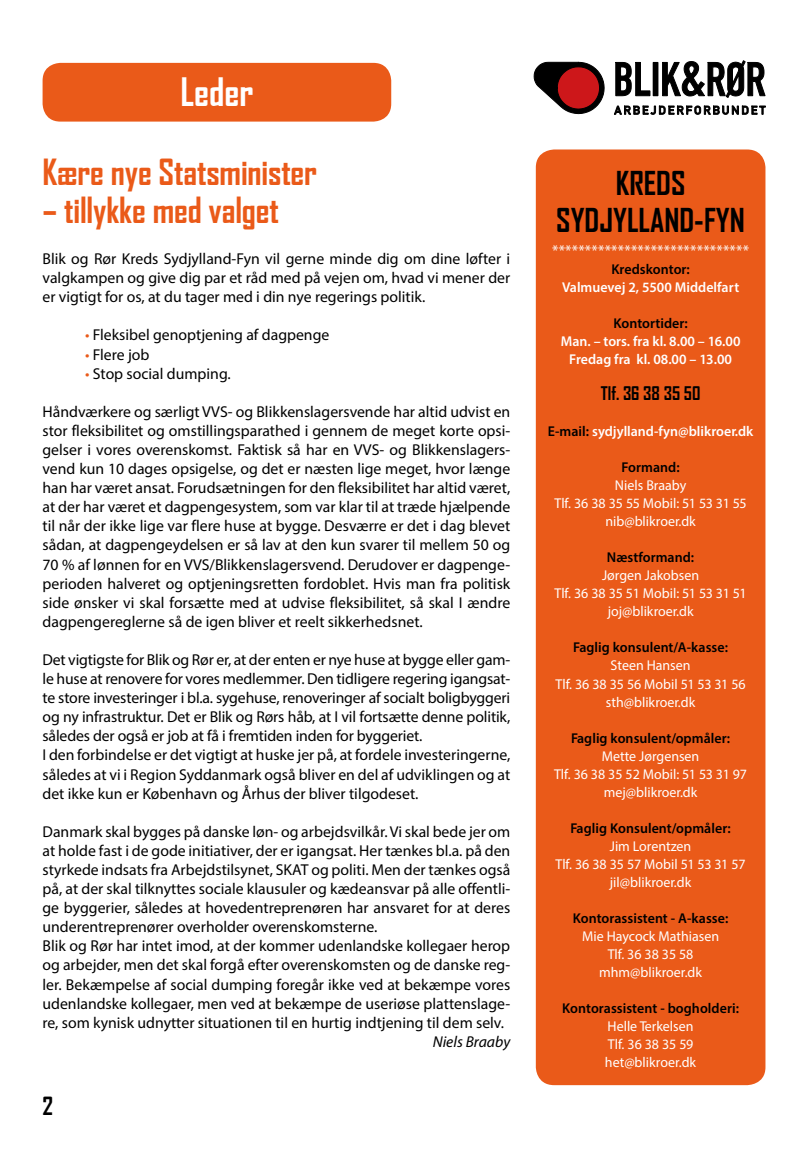
<style>
.page{position:relative;width:808px;height:1149px;background:#fff}
.page>*{position:absolute;margin:0;border:0;box-sizing:border-box;transform-origin:0 0}
.t1{font:700 37.5px "Agency FB";color:#fff}
.t2{font:700 34.5px "Agency FB";letter-spacing:-.005em;color:#ea5a19}
.t3{font:700 31.5px/37.2px "Agency FB";color:#000;text-align:center}
.t4{font:700 24px "Agency FB";color:#000}
.t5{font:700 18px "Agency FB";color:#000}
.t6{font:15.75px/19px "Myriad Pro";color:#000;text-align:justify}
.t7{font:15.75px "Myriad Pro";color:#fff}
.t8{font:italic 15.75px "Myriad Pro";color:#000}
.t9{font:14.25px/18px "Myriad Pro";color:#fff;text-align:center}
.t10{font:600 14.25px "Myriad Pro";letter-spacing:.005em;color:#000}
.t11{font:600 14.25px/18px "Myriad Pro";color:#fff;text-align:center}
.s1{color:#ea5a19}
.s2{color:#000}
</style>
<div class="page">
<div style="left:536px;top:149px;width:229px;height:935px;background:#ea5a19;border-radius:18px"></div>
<svg style="left:614px;top:106px;width:151px;height:8px"></svg>
<svg style="left:616px;top:62px;width:34px;height:34px"></svg>
<div style="left:653px;top:62px;width:5px;height:34px;background:#000"></div>
<svg style="left:662px;top:60px;width:103px;height:38px"></svg>
<svg style="left:534px;top:62px;width:70px;height:52px"></svg>
<div style="left:43px;top:63px;width:348px;height:58px;background:#ea5a19;border-radius:18px"></div>
<h1 class="t1" style="left:180px;top:68px;width:75px">Leder</h1>
<h2 class="t2" style="left:43px;top:150px;width:276px">Kære nye Statsminister</h2>
<h2 class="t2" style="left:43px;top:188px;width:238px">– tillykke med valget</h2>
<p class="t6" style="left:43px;top:249px;width:469px">Blik og Rør Kreds Sydjylland-Fyn vil gerne minde dig om dine løfter i valgkampen og give dig par et råd med på vejen om, hvad vi mener der er vigtigt for os, at du tager med i din nye regerings politik.</p>
<p class="t6" style="left:85px;top:325px;width:246px"><span class="s1">•</span> Fleksibel genoptjening af dagpenge</p>
<p class="t6" style="left:85px;top:344px;width:66px"><span class="s1">•</span> Flere job</p>
<p class="t6" style="left:85px;top:363px;width:147px"><span class="s1">•</span> Stop social dumping.</p>
<p class="t6" style="left:43px;top:401px;width:469px">Håndværkere og særligt VVS- og Blikkenslagersvende har altid udvist en stor fleksibilitet og omstillingsparathed i gennem de meget korte opsi&shy;gelser i vores overenskomst. Faktisk så har en VVS- og Blikkenslagers&shy;vend kun 10 dages opsigelse, og det er næsten lige meget, hvor længe han har været ansat. Forudsætningen for den fleksibilitet har altid været, at der har været et dagpengesystem, som var klar til at træde hjælpende til når der ikke lige var flere huse at bygge. Desværre er det i dag blevet sådan, at dagpengeydelsen er så lav at den kun svarer til mellem 50 og 70 % af lønnen for en VVS/Blikkenslagersvend. Derudover er dagpenge&shy;perioden halveret og optjeningsretten fordoblet. Hvis man fra politisk side ønsker vi skal forsætte med at udvise fleksibilitet, så skal I ændre dagpengereglerne så de igen bliver et reelt sikkerhedsnet.</p>
<p class="t6" style="left:43px;top:649px;width:469px;text-align:left">Det vigtigste for Blik og Rør er, at der enten er nye huse at bygge eller gam&shy;le huse at renovere for vores medlemmer. Den tidligere regering igangsat&shy;te store investeringer i bl.a. sygehuse, renoveringer af socialt boligbyggeri og ny infrastruktur. Det er Blik og Rørs håb, at I vil fortsætte denne politik, således der også er job at få i fremtiden inden for byggeriet.<br>I den forbindelse er det vigtigt at huske jer på, at fordele investeringerne, således at vi i Region Syddanmark også bliver en del af udviklingen og at det ikke kun er København og Århus der bliver tilgodeset.</p>
<p class="t6" style="left:43px;top:821px;width:469px;text-align:left">Danmark skal bygges på danske løn- og arbejdsvilkår. Vi skal bede jer om at holde fast i de gode initiativer, der er igangsat. Her tænkes bl.a. på den styrkede indsats fra Arbejdstilsynet, SKAT og politi. Men der tænkes også på, at der skal tilknyttes sociale klausuler og kædeansvar på alle offentli&shy;ge byggerier, således at hovedentreprenøren har ansvaret for at deres underentreprenører overholder overenskomsterne.<br>Blik og Rør har intet imod, at der kommer udenlandske kollegaer herop og arbejder, men det skal forgå efter overenskomsten og de danske reg&shy;ler. Bekæmpelse af social dumping foregår ikke ved at bekæmpe vores udenlandske kollegaer, men ved at bekæmpe de useriøse plattenslage&shy;re, som kynisk udnytter situationen til en hurtig indtjening til dem selv.</p>
<p class="t8" style="left:433px;top:1031px;width:79px">Niels Braaby</p>
<h3 class="t4" style="left:43px;top:1090px;width:12px">2</h3>
<h3 class="t3" style="left:556px;top:164px;width:190px">KREDS<br>SYDJYLLAND-FYN</h3>
<p class="t7" style="left:552px;top:241px;width:199px">******************************</p>
<p class="t10" style="left:611px;top:260px;width:80px">Kredskontor:</p>
<p class="t11" style="left:562px;top:278px;width:179px">Valmuevej 2, 5500 Middelfart</p>
<p class="t10" style="left:613px;top:314px;width:76px">Kontortider:</p>
<p class="t11" style="left:561px;top:332px;width:181px">Man. – tors. fra kl. 8.00 – 16.00<br>Fredag fra kl. 08.00 – 13.00</p>
<p class="t5" style="left:601px;top:382px;width:101px">Tlf. 36 38 35 50</p>
<p class="t11" style="left:548px;top:422px;width:207px"><span class="s2">E-mail:</span> sydjylland-fyn@blikroer.dk</p>
<p class="t10" style="left:621px;top:458px;width:60px">Formand:</p>
<p class="t9" style="left:554px;top:476px;width:194px">Niels Braaby<br>Tlf. 36 38 35 55 Mobil: 51 53 31 55 nib@blikroer.dk</p>
<p class="t10" style="left:607px;top:548px;width:89px">Næstformand:</p>
<p class="t9" style="left:554px;top:566px;width:194px">Jørgen Jakobsen<br>Tlf. 36 38 35 51 Mobil: 51 53 31 51 joj@blikroer.dk</p>
<p class="t10" style="left:573px;top:638px;width:156px">Faglig konsulent/A-kasse:</p>
<p class="t9" style="left:555px;top:656px;width:192px">Steen Hansen<br>Tlf. 36 38 35 56 Mobil 51 53 31 56 sth@blikroer.dk</p>
<p class="t10" style="left:571px;top:728px;width:161px">Faglig konsulent/opmåler:</p>
<p class="t9" style="left:554px;top:746px;width:195px">Mette Jørgensen<br>Tlf. 36 38 35 52 Mobil: 51 53 31 97 mej@blikroer.dk</p>
<p class="t10" style="left:570px;top:818px;width:162px">Faglig Konsulent/opmåler:</p>
<p class="t9" style="left:555px;top:836px;width:192px">Jim Lorentzen<br>Tlf. 36 38 35 57 Mobil 51 53 31 57 jil@blikroer.dk</p>
<p class="t10" style="left:573px;top:908px;width:157px">Kontorassistent - A-kasse:</p>
<p class="t9" style="left:582px;top:926px;width:139px">Mie Haycock Mathiasen<br>Tlf. 36 38 35 58 mhm@blikroer.dk</p>
<p class="t10" style="left:562px;top:998px;width:178px">Kontorassistent - bogholderi:</p>
<p class="t9" style="left:605px;top:1016px;width:93px;text-align:left">Helle Terkelsen<br>Tlf. 36 38 35 59 het@blikroer.dk</p>
</div>
